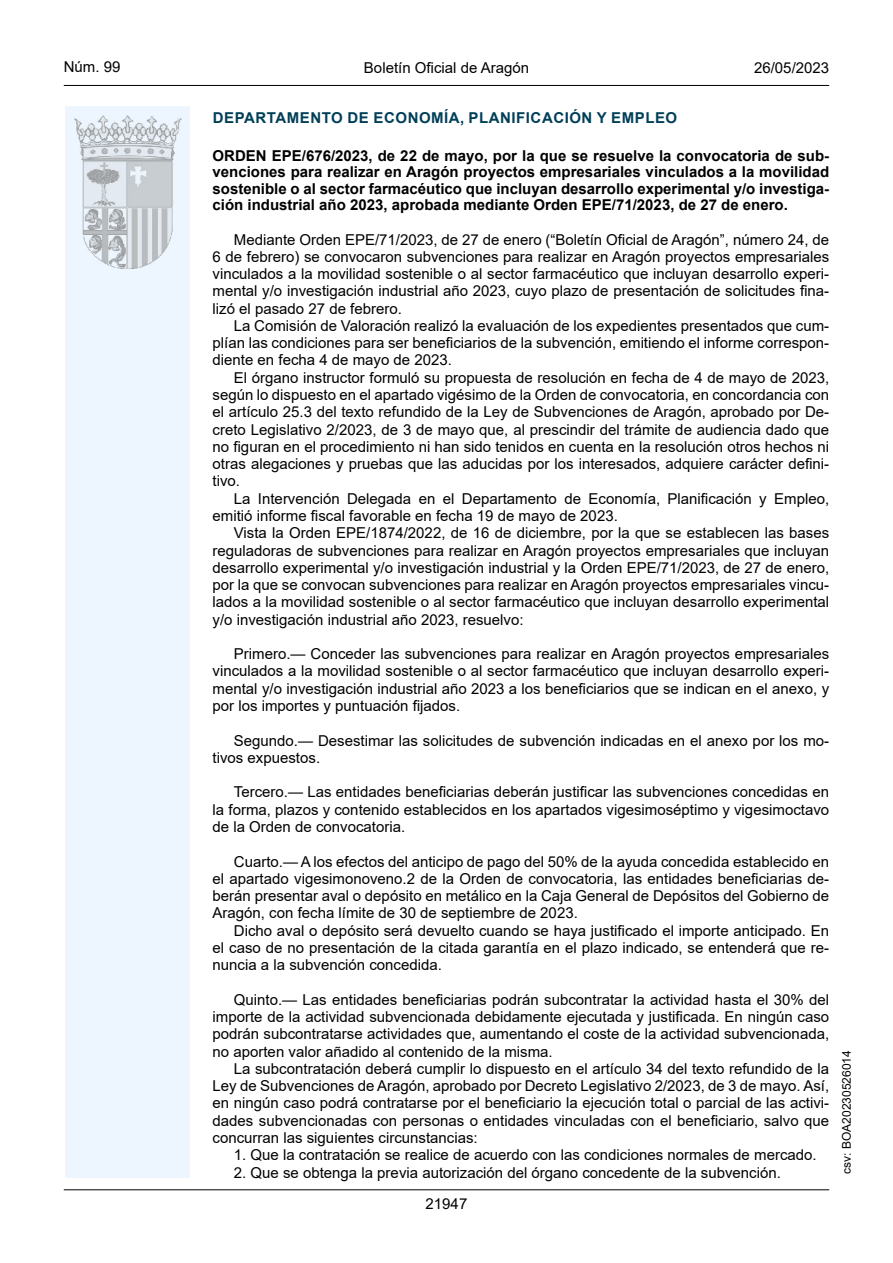
<style>
.page{position:relative;width:893px;height:1263px;background:#fff}
.page>*{position:absolute;margin:0;border:0;box-sizing:border-box;transform-origin:0 0}
.inicio_de_parrafo{font:15px/17.2px "Arial";color:#000;text-align:justify}
.Titulo_text{font:700 15px/16.5px "Arial";color:#000;text-align:justify}
.emisor_text{font:700 15px "Arial";letter-spacing:.035em;color:#003f58}
.estilo_head-c{font:15px "Arial";color:#000}
.estilo_head-d{font:15px "Arial";color:#000}
.estilo_head-i{font:15px "Arial";color:#000}
.numero_pagina{font:15px "Arial";color:#000}
.estilo_head-i-2{font:12px "Arial";color:#000}
</style>
<div class="page">
<div style="left:65px;top:106px;width:125px;height:1072px;background:#edf6fe"></div>
<img style="left:75px;top:115px;width:106px;height:153px">
<hr style="left:64px;top:85px;width:765px;height:1px;background:#000">
<hr style="left:64px;top:1189px;width:765px;height:1px;background:#000">
<p class="estilo_head-i" style="left:64px;top:57px;width:58px">Núm. 99</p>
<p class="estilo_head-c" style="left:364px;top:57px;width:167px">Boletín Oficial de Aragón</p>
<p class="estilo_head-d" style="left:754px;top:57px;width:77px">26/05/2023</p>
<h5 class="emisor_text" style="left:213px;top:107px;width:466px">DEPARTAMENTO DE ECONOMÍA, PLANIFICACIÓN Y EMPLEO</h5>
<p class="Titulo_text" style="left:213px;top:147px;width:618px">ORDEN EPE/676/2023, de 22 de mayo, por la que se resuelve la convocatoria de sub&shy;venciones para realizar en Aragón proyectos empresariales vinculados a la movilidad sostenible o al sector farmacéutico que incluyan desarrollo experimental y/o investiga&shy;ción industrial año 2023, aprobada mediante Orden EPE/71/2023, de 27 de enero.</p>
<p class="inicio_de_parrafo" style="left:213px;top:231px;width:618px;text-indent:21px">Mediante Orden EPE/71/2023, de 27 de enero (“Boletín Oficial de Aragón”, número 24, de 6 de febrero) se convocaron subvenciones para realizar en Aragón proyectos empresariales vinculados a la movilidad sostenible o al sector farmacéutico que incluyan desarrollo experi&shy;mental y/o investigación industrial año 2023, cuyo plazo de presentación de solicitudes fina&shy;lizó el pasado 27 de febrero.</p>
<p class="inicio_de_parrafo" style="left:213px;top:317px;width:618px;text-indent:21px">La Comisión de Valoración realizó la evaluación de los expedientes presentados que cum&shy;plían las condiciones para ser beneficiarios de la subvención, emitiendo el informe correspon&shy;diente en fecha 4 de mayo de 2023.</p>
<p class="inicio_de_parrafo" style="left:213px;top:369px;width:618px;text-indent:21px">El órgano instructor formuló su propuesta de resolución en fecha de 4 de mayo de 2023, según lo dispuesto en el apartado vigésimo de la Orden de convocatoria, en concordancia con el artículo 25.3 del texto refundido de la Ley de Subvenciones de Aragón, aprobado por De&shy;creto Legislativo 2/2023, de 3 de mayo que, al prescindir del trámite de audiencia dado que no figuran en el procedimiento ni han sido tenidos en cuenta en la resolución otros hechos ni otras alegaciones y pruebas que las aducidas por los interesados, adquiere carácter defini&shy;tivo.</p>
<p class="inicio_de_parrafo" style="left:213px;top:490px;width:618px;text-indent:21px">La Intervención Delegada en el Departamento de Economía, Planificación y Empleo, emitió informe fiscal favorable en fecha 19 de mayo de 2023.</p>
<p class="inicio_de_parrafo" style="left:213px;top:524px;width:618px;text-indent:21px">Vista la Orden EPE/1874/2022, de 16 de diciembre, por la que se establecen las bases reguladoras de subvenciones para realizar en Aragón proyectos empresariales que incluyan desarrollo experimental y/o investigación industrial y la Orden EPE/71/2023, de 27 de enero, por la que se convocan subvenciones para realizar en Aragón proyectos empresariales vincu&shy;lados a la movilidad sostenible o al sector farmacéutico que incluyan desarrollo experimental y/o investigación industrial año 2023, resuelvo:</p>
<p class="inicio_de_parrafo" style="left:213px;top:645px;width:618px;text-indent:21px">Primero.— Conceder las subvenciones para realizar en Aragón proyectos empresariales vinculados a la movilidad sostenible o al sector farmacéutico que incluyan desarrollo experi&shy;mental y/o investigación industrial año 2023 a los beneficiarios que se indican en el anexo, y por los importes y puntuación fijados.</p>
<p class="inicio_de_parrafo" style="left:213px;top:732px;width:618px;text-indent:21px">Segundo.— Desestimar las solicitudes de subvención indicadas en el anexo por los mo&shy;tivos expuestos.</p>
<p class="inicio_de_parrafo" style="left:213px;top:783px;width:618px;text-indent:21px">Tercero.— Las entidades beneficiarias deberán justificar las subvenciones concedidas en la forma, plazos y contenido establecidos en los apartados vigesimoséptimo y vigesimoctavo de la Orden de convocatoria.</p>
<p class="inicio_de_parrafo" style="left:213px;top:852px;width:618px;text-indent:21px">Cuarto.— A los efectos del anticipo de pago del 50% de la ayuda concedida establecido en el apartado vigesimonoveno.2 de la Orden de convocatoria, las entidades beneficiarias de&shy;berán presentar aval o depósito en metálico en la Caja General de Depósitos del Gobierno de Aragón, con fecha límite de 30 de septiembre de 2023.</p>
<p class="inicio_de_parrafo" style="left:213px;top:922px;width:618px;text-indent:21px">Dicho aval o depósito será devuelto cuando se haya justificado el importe anticipado. En el caso de no presentación de la citada garantía en el plazo indicado, se entenderá que re&shy;nuncia a la subvención concedida.</p>
<p class="inicio_de_parrafo" style="left:213px;top:991px;width:618px;text-indent:21px">Quinto.— Las entidades beneficiarias podrán subcontratar la actividad hasta el 30% del importe de la actividad subvencionada debidamente ejecutada y justificada. En ningún caso podrán subcontratarse actividades que, aumentando el coste de la actividad subvencionada, no aporten valor añadido al contenido de la misma.</p>
<p class="inicio_de_parrafo" style="left:213px;top:1060px;width:618px;text-indent:21px">La subcontratación deberá cumplir lo dispuesto en el artículo 34 del texto refundido de la Ley de Subvenciones de Aragón, aprobado por Decreto Legislativo 2/2023, de 3 de mayo. Así, en ningún caso podrá contratarse por el beneficiario la ejecución total o parcial de las activi&shy;dades subvencionadas con personas o entidades vinculadas con el beneficiario, salvo que concurran las siguientes circunstancias:</p>
<p class="inicio_de_parrafo" style="left:234px;top:1146px;width:584px">1. Que la contratación se realice de acuerdo con las condiciones normales de mercado.</p>
<p class="inicio_de_parrafo" style="left:234px;top:1163px;width:548px">2. Que se obtenga la previa autorización del órgano concedente de la subvención.</p>
<p class="numero_pagina" style="left:426px;top:1193px;width:43px">21947</p>
<p class="estilo_head-i-2" style="left:838px;top:1174px;width:125px;rotate:-90deg">csv: BOA20230526014</p>
</div>
